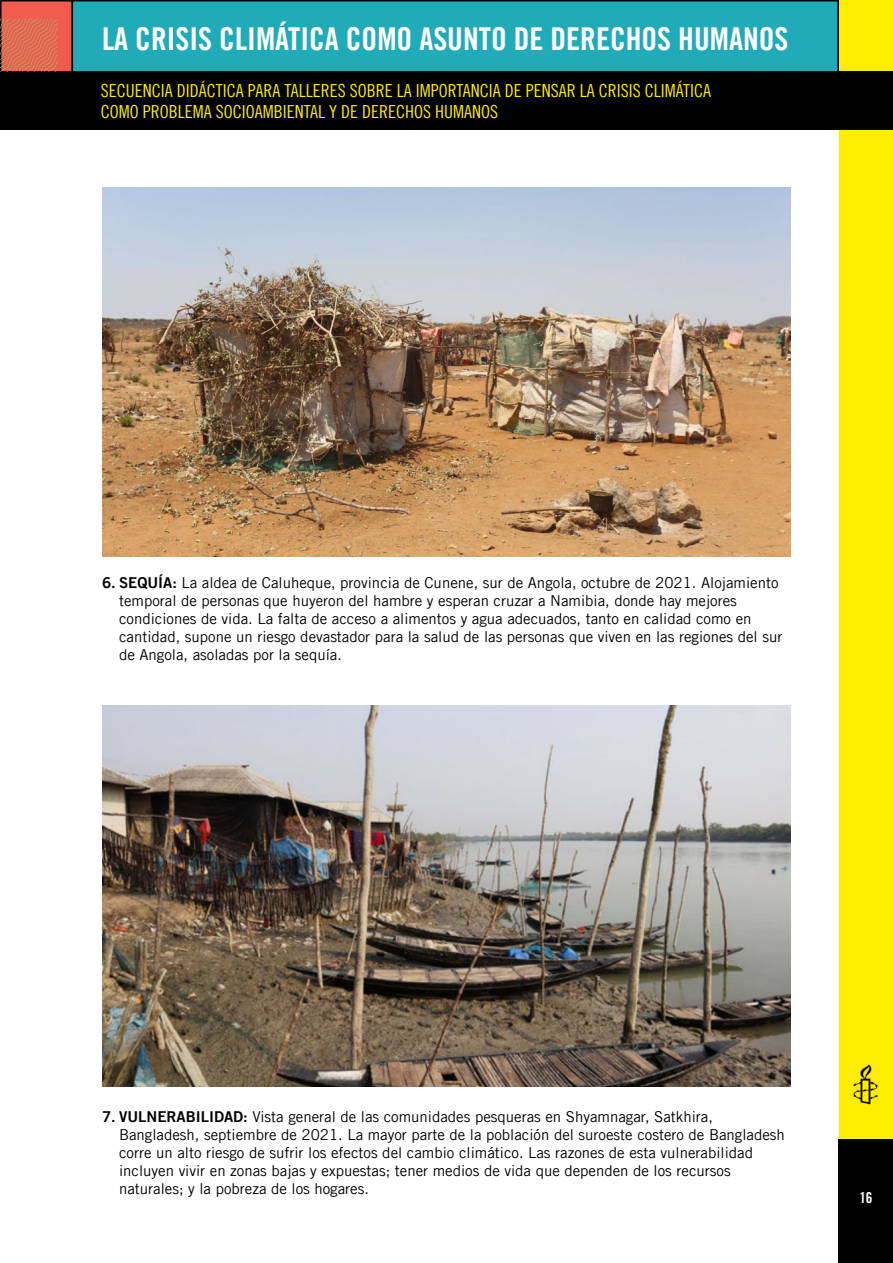
<style>
.page{position:relative;width:893px;height:1263px;background:#fff}
.page>*{position:absolute;margin:0;border:0;box-sizing:border-box;transform-origin:0 0}
.t1{font:31.5px "Amnesty Trade Gothic Bd Cn 20";color:#fff}
.t2{font:18px/21px "Amnesty Trade Gothic Cn 18";color:#ffed00}
.t3{font:15px/18px "Amnesty Trade Gothic";color:#000}
.t4{font:15px "Amnesty Trade Gothic Bd Cn 20";color:#fff}
.s1{font-family:"Amnesty Trade Gothic Bd 2"}
</style>
<div class="page">
<div style="left:839px;top:0;width:54px;height:1140px;background:#ffed00"></div>
<div style="left:0;top:0;width:73px;height:87px;background:#f25c4f;border:2px solid #000"></div>
<div style="left:72px;top:0;width:767px;height:118px;background:#21abb8;border:2px solid #000"></div>
<div style="left:839px;top:1140px;width:54px;height:123px;background:#000"></div>
<img style="left:853px;top:1064px;width:26px;height:41px">
<div style="left:0;top:71px;width:893px;height:59px;background:#000"></div>
<svg style="left:0;top:19px;width:57px;height:53px"></svg>
<img style="left:102px;top:187px;width:689px;height:369px">
<img style="left:102px;top:706px;width:689px;height:381px">
<h1 class="t1" style="left:102px;top:20px;width:688px">LA CRISIS CLIMÁTICA COMO ASUNTO DE DERECHOS HUMANOS</h1>
<p class="t2" style="left:101px;top:80px;width:612px">SECUENCIA DIDÁCTICA PARA TALLERES SOBRE LA IMPORTANCIA DE PENSAR LA CRISIS CLIMÁTICA<br>COMO PROBLEMA SOCIOAMBIENTAL Y DE DERECHOS HUMANOS</p>
<p class="t3" style="left:119px;top:573px;width:665px;text-indent:-17px"><span class="s1">6. SEQUÍA:</span> La aldea de Caluheque, provincia de Cunene, sur de Angola, octubre de 2021. Alojamiento temporal de personas que huyeron del hambre y esperan cruzar a Namibia, donde hay mejores condiciones de vida. La falta de acceso a alimentos y agua adecuados, tanto en calidad como en cantidad, supone un riesgo devastador para la salud de las personas que viven en las regiones del sur de Angola, asoladas por la sequía.</p>
<p class="t3" style="left:119px;top:1107px;width:667px;text-indent:-17px"><span class="s1">7. VULNERABILIDAD:</span> Vista general de las comunidades pesqueras en Shyamnagar, Satkhira, Bangladesh, septiembre de 2021. La mayor parte de la población del suroeste costero de Bangladesh corre un alto riesgo de sufrir los efectos del cambio climático. Las razones de esta vulnerabilidad incluyen vivir en zonas bajas y expuestas; tener medios de vida que dependen de los recursos naturales; y la pobreza de los hogares.</p>
<p class="t4" style="left:859px;top:1189px;width:15px">16</p>
</div>
